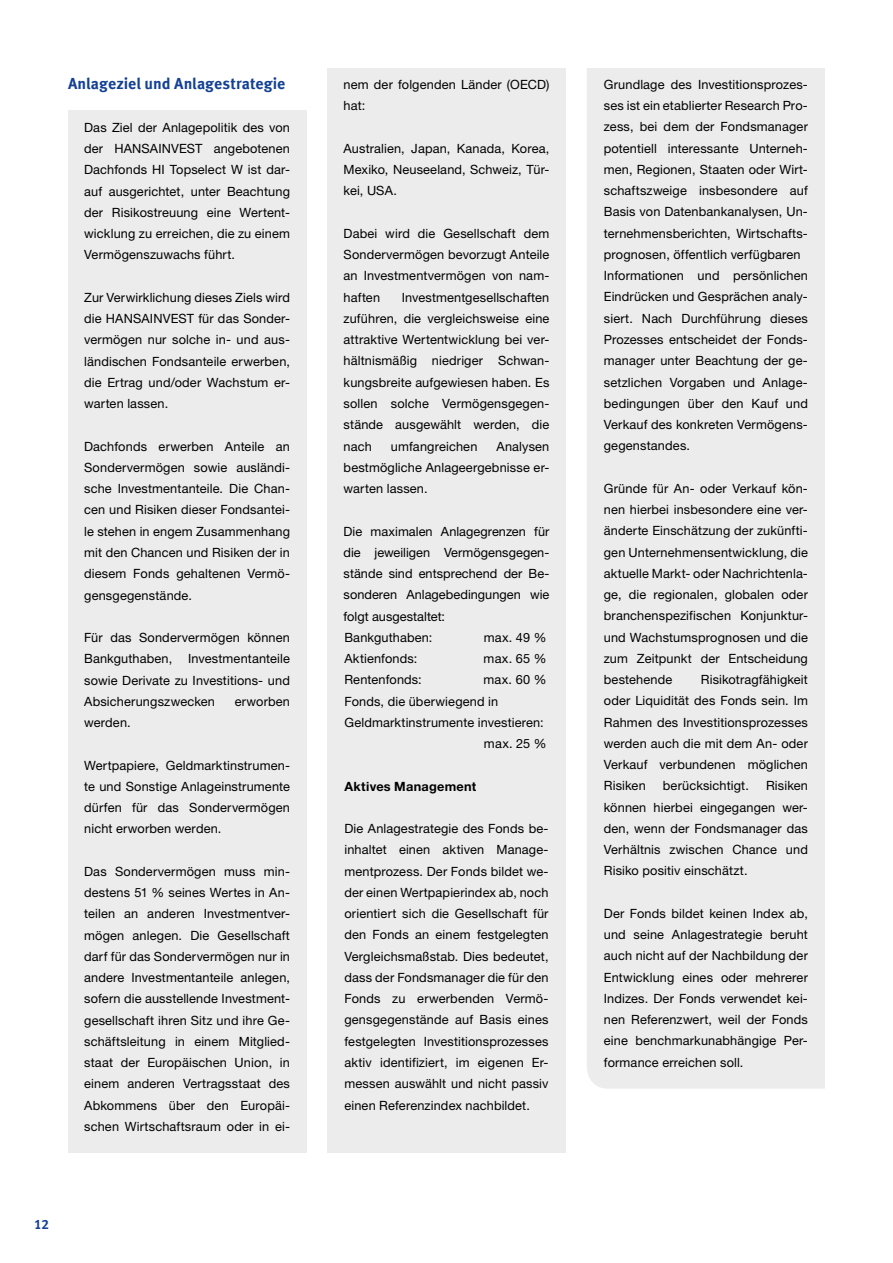
<style>
.page{position:relative;width:893px;height:1263px;background:#fff}
.page>*{position:absolute;margin:0;border:0;box-sizing:border-box;transform-origin:0 0}
.t1{font:700 15.75px "Meta Offc Pro";letter-spacing:.005em;color:#134094}
.t2{font:700 13.5px "Meta Offc Pro";color:#134094}
.t3{font:12.75px/21.3px "Helvetica Neue LTW1 G";letter-spacing:.01em;color:#000;text-align:justify}
.t4{font:700 12.75px "Helvetica Neue LTW1 G";letter-spacing:.02em;color:#000}
</style>
<div class="page">
<div style="left:587px;top:68px;width:238px;height:1021px;background:#ececed"></div>
<div style="left:327px;top:68px;width:239px;height:1084px;background:#ececed"></div>
<div style="left:68px;top:110px;width:238px;height:1042px;background:#ececed"></div>
<p class="t1" style="left:68px;top:72px;width:219px">Anlageziel und Anlagestrategie</p>
<p class="t3" style="left:84px;top:117px;width:207px">Das Ziel der Anlagepolitik des von der HANSAINVEST angebotenen Dachfonds HI Topselect W ist dar&shy;auf ausgerichtet, unter Beachtung der Risikostreuung eine Wertent&shy;wicklung zu erreichen, die zu einem Vermögenszuwachs führt.</p>
<p class="t3" style="left:84px;top:287px;width:207px">Zur Verwirklichung dieses Ziels wird die HANSAINVEST für das Sonder&shy;vermögen nur solche in- und aus&shy;ländischen Fondsanteile erwerben, die Ertrag und/oder Wachstum er&shy;warten lassen.</p>
<p class="t3" style="left:84px;top:435px;width:207px">Dachfonds erwerben Anteile an Sondervermögen sowie ausländi&shy;sche Investmentanteile. Die Chan&shy;cen und Risiken dieser Fondsantei&shy;le stehen in engem Zusammenhang mit den Chancen und Risiken der in diesem Fonds gehaltenen Vermö&shy;gensgegenstände.</p>
<p class="t3" style="left:84px;top:627px;width:207px">Für das Sondervermögen können<br>Bankguthaben,</p>
<p class="t3" style="left:84px;top:648px;width:207px;text-indent:104px">Investmentanteile sowie Derivate zu Investitions- und Absicherungszwecken</p>
<p class="t3" style="left:235px;top:690px;width:57px">erworben</p>
<p class="t3" style="left:84px;top:712px;width:48px">werden.</p>
<p class="t3" style="left:84px;top:754px;width:207px">Wertpapiere, Geldmarktinstrumen&shy;te und Sonstige Anlageinstrumente dürfen für das Sondervermögen nicht erworben werden.</p>
<p class="t3" style="left:84px;top:861px;width:207px">Das Sondervermögen muss min&shy;destens 51 % seines Wertes in An&shy;teilen an anderen Investmentver&shy;mögen anlegen. Die Gesellschaft darf für das Sondervermögen nur in andere Investmentanteile anlegen, sofern die ausstellende Investment&shy;gesellschaft ihren Sitz und ihre Ge&shy;schäftsleitung in einem Mitglied&shy;staat der Europäischen Union, in einem anderen Vertragsstaat des Abkommens über den Europäi&shy;schen Wirtschaftsraum oder in ei-</p>
<p class="t2" style="left:34px;top:1214px;width:17px">12</p>
<p class="t3" style="left:344px;top:74px;width:207px">nem der folgenden Länder (OECD) hat:</p>
<p class="t3" style="left:344px;top:138px;width:207px">Australien, Japan, Kanada, Korea, Mexiko, Neuseeland, Schweiz, Tür&shy;kei, USA.</p>
<p class="t3" style="left:344px;top:223px;width:207px">Dabei wird die Gesellschaft dem Sondervermögen bevorzugt Anteile an Investmentvermögen von nam&shy;haften</p>
<p class="t3" style="left:344px;top:286px;width:207px;text-indent:58px">Investmentgesellschaften zuführen, die vergleichsweise eine attraktive Wertentwicklung bei ver&shy;hältnismäßig niedriger Schwan&shy;kungsbreite aufgewiesen haben. Es sollen solche Vermögensgegen&shy;stände ausgewählt werden, die nach</p>
<p class="t3" style="left:391px;top:435px;width:88px">umfangreichen</p>
<p class="t3" style="left:344px;top:435px;width:207px;text-indent:153px">Analysen bestmögliche Anlageergebnisse er&shy;warten lassen.</p>
<p class="t3" style="left:344px;top:520px;width:207px;text-align:left">Die maximalen Anlagegrenzen für die jeweiligen Vermögensgegen&shy;stände sind entsprechend der Be&shy;sonderen Anlagebedingungen wie folgt ausgestaltet:<br>Bankguthaben:</p>
<p class="t3" style="left:484px;top:626px;width:64px">max. 49 %</p>
<p class="t3" style="left:344px;top:648px;width:74px">Aktienfonds:</p>
<p class="t3" style="left:484px;top:648px;width:64px">max. 65 %</p>
<p class="t3" style="left:344px;top:669px;width:79px">Rentenfonds:</p>
<p class="t3" style="left:484px;top:669px;width:64px">max. 60 %</p>
<p class="t3" style="left:344px;top:690px;width:155px">Fonds, die überwiegend in</p>
<p class="t3" style="left:344px;top:711px;width:201px">Geldmarktinstrumente investieren:</p>
<p class="t3" style="left:484px;top:733px;width:64px">max. 25 %</p>
<p class="t4" style="left:344px;top:778px;width:133px">Aktives Management</p>
<p class="t3" style="left:344px;top:818px;width:206px">Die Anlagestrategie des Fonds be&shy;inhaltet einen aktiven Manage&shy;mentprozess. Der Fonds bildet we&shy;der einen Wertpapierindex ab, noch orientiert sich die Gesellschaft für den Fonds an einem festgelegten Vergleichsmaßstab. Dies bedeutet, dass der Fondsmanager die für den Fonds zu erwerbenden Vermö&shy;gensgegenstände auf Basis eines festgelegten Investitionsprozesses aktiv identifiziert, im eigenen Er&shy;messen auswählt und nicht passiv einen Referenzindex nachbildet.</p>
<p class="t3" style="left:604px;top:74px;width:206px;text-align:left">Grundlage des Investitionsprozes&shy;ses ist ein etablierter Research Pro&shy;zess, bei dem der Fondsmanager potentiell interessante Unterneh&shy;men, Regionen, Staaten oder Wirt&shy;schaftszweige insbesondere auf Basis von Datenbankanalysen, Un&shy;ternehmensberichten, Wirtschafts&shy;prognosen, öffentlich verfügbaren Informationen und persönlichen Eindrücken und Gesprächen analy&shy;siert. Nach Durchführung dieses Prozesses entscheidet der Fonds&shy;manager unter Beachtung der ge&shy;setzlichen Vorgaben und Anlage&shy;bedingungen über den Kauf und Verkauf des konkreten Vermögens&shy;gegenstandes.</p>
<p class="t3" style="left:604px;top:477px;width:206px">Gründe für An- oder Verkauf kön&shy;nen hierbei insbesondere eine ver&shy;änderte Einschätzung der zukünfti&shy;gen Unternehmensentwicklung, die aktuelle Markt- oder Nachrichtenla&shy;ge, die regionalen, globalen oder branchenspezifischen Konjunktur&shy;und Wachstumsprognosen und die zum Zeitpunkt der Entscheidung bestehende</p>
<p class="t3" style="left:604px;top:669px;width:206px;text-indent:97px">Risikotragfähigkeit oder Liquidität des Fonds sein. Im Rahmen des Investitionsprozesses werden auch die mit dem An- oder Verkauf verbundenen möglichen Risiken</p>
<p class="t3" style="left:604px;top:775px;width:206px;text-indent:162px">Risiken können hierbei eingegangen wer&shy;den, wenn der Fondsmanager das Verhältnis zwischen Chance und Risiko positiv einschätzt.</p>
<p class="t3" style="left:604px;top:903px;width:206px">Der Fonds bildet keinen Index ab, und seine Anlagestrategie beruht auch nicht auf der Nachbildung der Entwicklung eines oder mehrerer Indizes. Der Fonds verwendet kei&shy;nen Referenzwert, weil der Fonds eine benchmarkunabhängige Per&shy;formance erreichen soll.</p>
<p class="t3" style="left:663px;top:775px;width:88px">berücksichtigt.</p>
</div>
